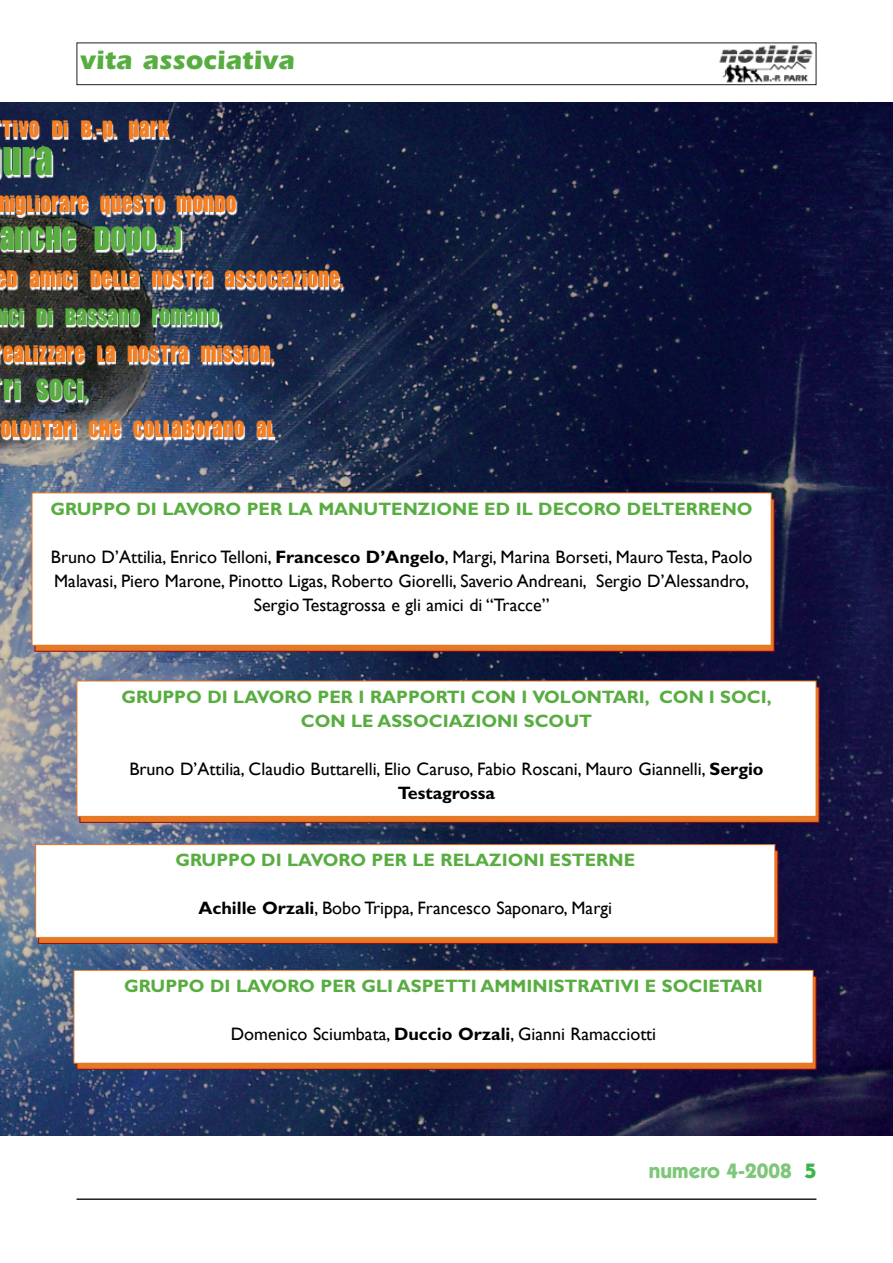
<style>
.page{position:relative;width:893px;height:1263px;background:#fff}
.page>*{position:absolute;margin:0;border:0;box-sizing:border-box;transform-origin:0 0}
.t1{font:36px "Flip Flop";color:#58ad41}
.t2{font:30px "Flip Flop";color:#58ad41}
.t3{font:700 27px "Itc Eras";color:#58ad41}
.t4{font:27px "Flip Flop";color:#58ad41}
.t5{font:21px "Flip Flop";color:#f57f21}
.t6{font:21px "Flip Flop";color:#58ad41}
.t7{font:700 21px "Itc Kabel";color:#7ec679}
.t8{font:18px/24px "Gill Sans";color:#000001;text-align:center}
.t9{font:700 18px/24px "Gill Sans";color:#58ad41;text-align:center}
.s1{font-weight:700}
.s2{color:#3ab54a}
</style>
<div class="page">
<img style="left:0;top:102px;width:893px;height:1033px">
<img style="left:719px;top:45px;width:94px;height:38px">
<div style="left:77px;top:43px;width:739px;height:42px;border:1px solid #231f20"></div>
<hr style="left:77px;top:1198px;width:739px;height:2px;background:#231f20">
<img style="left:0;top:116px;width:442px;height:359px">
<div style="left:35px;top:499px;width:739px;height:152px;background:#e67925"></div>
<div style="left:32px;top:493px;width:739px;height:152px;background:#fff"></div>
<div style="left:32px;top:492px;width:739px;height:154px;border:1px solid #e67925"></div>
<div style="left:80px;top:687px;width:739px;height:135px;background:#e67925"></div>
<div style="left:77px;top:681px;width:739px;height:135px;background:#fff"></div>
<div style="left:77px;top:681px;width:739px;height:136px;border:1px solid #e67925"></div>
<div style="left:39px;top:851px;width:738px;height:92px;background:#e67925"></div>
<div style="left:38px;top:850px;width:740px;height:94px;border:1px solid #9d070d"></div>
<div style="left:36px;top:845px;width:738px;height:92px;background:#fff"></div>
<div style="left:35px;top:844px;width:740px;height:94px;border:1px solid #e67925"></div>
<div style="left:77px;top:977px;width:739px;height:92px;background:#e67925"></div>
<div style="left:74px;top:971px;width:739px;height:92px;background:#fff"></div>
<div style="left:74px;top:970px;width:739px;height:93px;border:1px solid #e67925"></div>
<h3 class="t3" style="left:80px;top:51px;width:216px">vita associativa</h3>
<p class="t5" style="left:1px;top:121px;width:170px">TIVO DI B.-P. PARK</p>
<h1 class="t1" style="left:3px;top:147px;width:52px">URA</h1>
<p class="t5" style="left:-7px;top:196px;width:245px">MIGLIORARE QUESTO MONDO</p>
<h2 class="t2" style="left:-1px;top:227px;width:185px">ANCHE DOPO…)</h2>
<p class="t5" style="left:-5px;top:271px;width:350px">ED AMICI DELLA NOSTRA ASSOCIAZIONE,</p>
<p class="t6" style="left:2px;top:309px;width:221px">ICI DI BASSANO ROMANO,</p>
<p class="t5" style="left:3px;top:346px;width:273px">EALIZZARE LA NOSTRA MISSION,</p>
<h3 class="t4" style="left:3px;top:379px;width:86px">RI SOCI,</h3>
<p class="t5" style="left:1px;top:421px;width:276px">OLONTARI CHE COLLABORANO AL</p>
<p class="t9" style="left:51px;top:498px;width:704px">GRUPPO DI LAVORO PER LA MANUTENZIONE ED IL DECORO DELTERRENO</p>
<p class="t8" style="left:51px;top:544px;width:703px">Bruno D’Attilia, Enrico Telloni, <span class="s1">Francesco D’Angelo</span>, Margi, Marina Borseti, Mauro Testa, Paolo<br>Malavasi, Piero Marone, Pinotto Ligas, Roberto Giorelli, Saverio Andreani, Sergio D’Alessandro,<br>Sergio Testagrossa e gli amici di “Tracce”</p>
<p class="t9" style="left:121px;top:686px;width:652px">GRUPPO DI LAVORO PER I RAPPORTI CON I VOLONTARI, CON I SOCI,<br>CON LE ASSOCIAZIONI SCOUT</p>
<p class="t8" style="left:129px;top:756px;width:636px">Bruno D’Attilia, Claudio Buttarelli, Elio Caruso, Fabio Roscani, Mauro Giannelli, <span class="s1">Sergio<br>Testagrossa</span></p>
<p class="t9" style="left:175px;top:850px;width:461px">GRUPPO DI LAVORO PER LE RELAZIONI ESTERNE</p>
<p class="t8" style="left:198px;top:896px;width:415px"><span class="s1">Achille Orzali</span>, Bobo Trippa, Francesco Saponaro, Margi</p>
<p class="t9" style="left:124px;top:975px;width:640px">GRUPPO DI LAVORO PER GLI ASPETTI AMMINISTRATIVI E SOCIETARI</p>
<p class="t8" style="left:231px;top:1022px;width:427px">Domenico Sciumbata, <span class="s1">Duccio Orzali</span>, Gianni Ramacciotti</p>
<p class="t7" style="left:649px;top:1163px;width:169px">numero 4-2008 <span class="s2">5</span></p>
</div>
